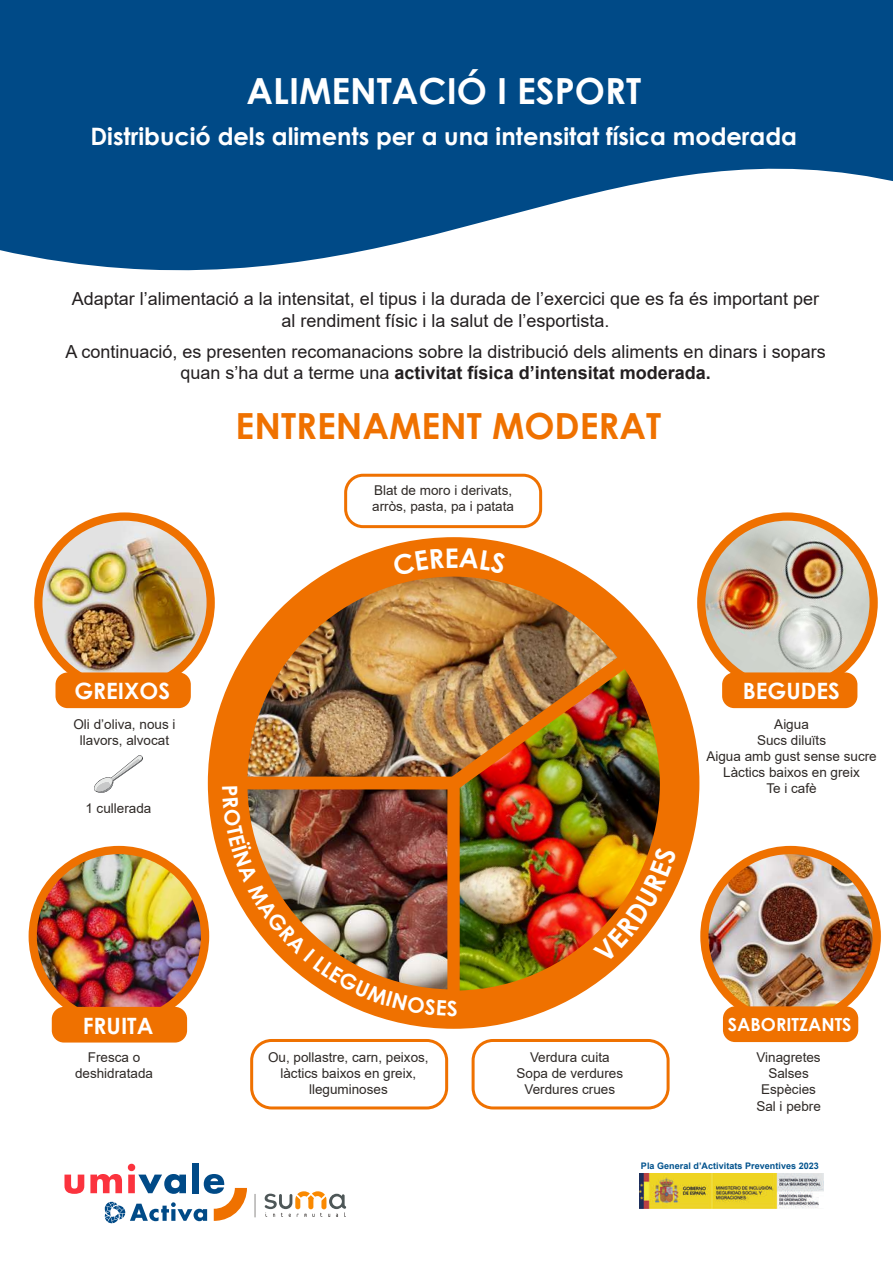
<style>
.page{position:relative;width:893px;height:1263px;background:#fff}
.page>*{position:absolute;margin:0;border:0;box-sizing:border-box;transform-origin:0 0}
.t1{font:700 36px "Century Gothic";color:#fff}
.t2{font:700 36px "Century Gothic";color:#ef7100}
.t3{font:700 24px "Century Gothic";color:#fff}
.t4{font:700 22.5px "Century Gothic";color:#fff}
.t5{font:700 21px "Century Gothic";color:#fff}
.t6{font:18px/21.6px "Arial";color:#231f20;text-align:center}
.t7{font:700 18px "Century Gothic";color:#fff}
.t8{font:13.5px/16.2px "Arial";color:#2e2926;text-align:center}
.t9{font:700 9px "Arial";letter-spacing:.005em;color:#01528d}
.s1{font-weight:700}
</style>
<div class="page">
<div style="left:208px;top:537px;width:491px;height:492px;background:#ef7100;border-radius:50%"></div>
<div style="left:34px;top:512px;width:181px;height:181px;background:#ef7100;border-radius:50%"></div>
<img style="left:42px;top:521px;width:165px;height:164px;border-radius:82px">
<div style="left:56px;top:672px;width:135px;height:36px;background:#ef7100;border-radius:12px"></div>
<svg style="left:94px;top:755px;width:49px;height:38px"></svg>
<div style="left:29px;top:846px;width:180px;height:180px;background:#ef7100;border-radius:50%"></div>
<img style="left:37px;top:854px;width:164px;height:164px;border-radius:82px">
<div style="left:52px;top:1007px;width:135px;height:35px;background:#ef7100;border-radius:12px"></div>
<div style="left:697px;top:512px;width:181px;height:181px;background:#ef7100;border-radius:50%"></div>
<img style="left:705px;top:521px;width:164px;height:164px;border-radius:82px">
<div style="left:722px;top:672px;width:135px;height:36px;background:#ef7100;border-radius:12px"></div>
<div style="left:700px;top:846px;width:181px;height:180px;background:#ef7100;border-radius:50%"></div>
<img style="left:708px;top:854px;width:165px;height:164px;border-radius:82px">
<div style="left:723px;top:1006px;width:135px;height:36px;background:#ef7100;border-radius:12px"></div>
<div style="left:344px;top:474px;width:198px;height:54px;border:3px solid #ef7100;border-radius:17px"></div>
<div style="left:250px;top:1039px;width:198px;height:70px;border:3px solid #ef7100;border-radius:20px"></div>
<div style="left:472px;top:1039px;width:198px;height:70px;border:3px solid #ef7100;border-radius:20px"></div>
<img style="left:460px;top:669px;width:200px;height:321px">
<img style="left:247px;top:577px;width:370px;height:200px">
<svg style="left:0;top:0;width:893px;height:271px;fill:#004a87"></svg>
<svg style="left:265px;top:1191px;width:81px;height:26px"></svg>
<svg style="left:255px;top:1194px;width:1px;height:23px"></svg>
<svg style="left:64px;top:1174px;width:20px;height:20px"></svg>
<div style="left:192px;top:1163px;width:7px;height:30px;background:#004a87"></div>
<svg style="left:90px;top:1164px;width:157px;height:59px"></svg>
<img style="left:640px;top:1173px;width:183px;height:35px">
<img style="left:222px;top:789px;width:224px;height:226px">
<svg style="left:593px;top:847px;width:84px;height:116px"></svg>
<h1 class="t1" style="left:247px;top:63px;width:396px">ALIMENTACIÓ I ESPORT</h1>
<h2 class="t3" style="left:90px;top:118px;width:708px">Distribució dels aliments per a una intensitat física moderada</h2>
<h3 class="t6" style="left:72px;top:288px;width:749px">Adaptar l’alimentació a la intensitat, el tipus i la durada de l’exercici que es fa és important per al rendiment físic i la salut de l’esportista.</h3>
<h3 class="t6" style="left:65px;top:340px;width:762px">A continuació, es presenten recomanacions sobre la distribució dels aliments en dinars i sopars quan s’ha dut a terme una <span class="s1">activitat física d’intensitat moderada.</span></h3>
<h1 class="t2" style="left:236px;top:398px;width:427px">ENTRENAMENT MODERAT</h1>
<h3 class="t4" style="left:74px;top:674px;width:97px">GREIXOS</h3>
<p class="t8" style="left:73px;top:715px;width:104px">Oli d’oliva, nous i llavors, alvocat</p>
<p class="t8" style="left:85px;top:800px;width:68px">1 cullerada</p>
<h3 class="t4" style="left:83px;top:1009px;width:72px">FRUITA</h3>
<p class="t8" style="left:75px;top:1049px;width:80px">Fresca o deshidratada</p>
<p class="t8" style="left:372px;top:482px;width:143px;text-align:left">Blat de moro i derivats, arròs, pasta, pa i patata</p>
<h3 class="t4" style="left:743px;top:674px;width:99px">BEGUDES</h3>
<p class="t8" style="left:706px;top:715px;width:172px">Aigua<br>Sucs diluïts<br>Aigua amb gust sense sucre<br>Làctics baixos en greix<br>Te i cafè</p>
<h3 class="t5" style="left:447px;top:992px;width:13px">S</h3>
<p class="t8" style="left:268px;top:1049px;width:162px">Ou, pollastre, carn, peixos, làctics baixos en greix, lleguminoses</p>
<p class="t8" style="left:516px;top:1049px;width:108px">Verdura cuita<br>Sopa de verdures<br>Verdures crues</p>
<h3 class="t7" style="left:728px;top:1010px;width:125px">SABORITZANTS</h3>
<p class="t8" style="left:756px;top:1049px;width:66px">Vinagretes<br>Salses<br>Espècies<br>Sal i pebre</p>
<p class="t9" style="left:641px;top:1160px;width:179px">Pla General d’Activitats Preventives 2023</p>
</div>
